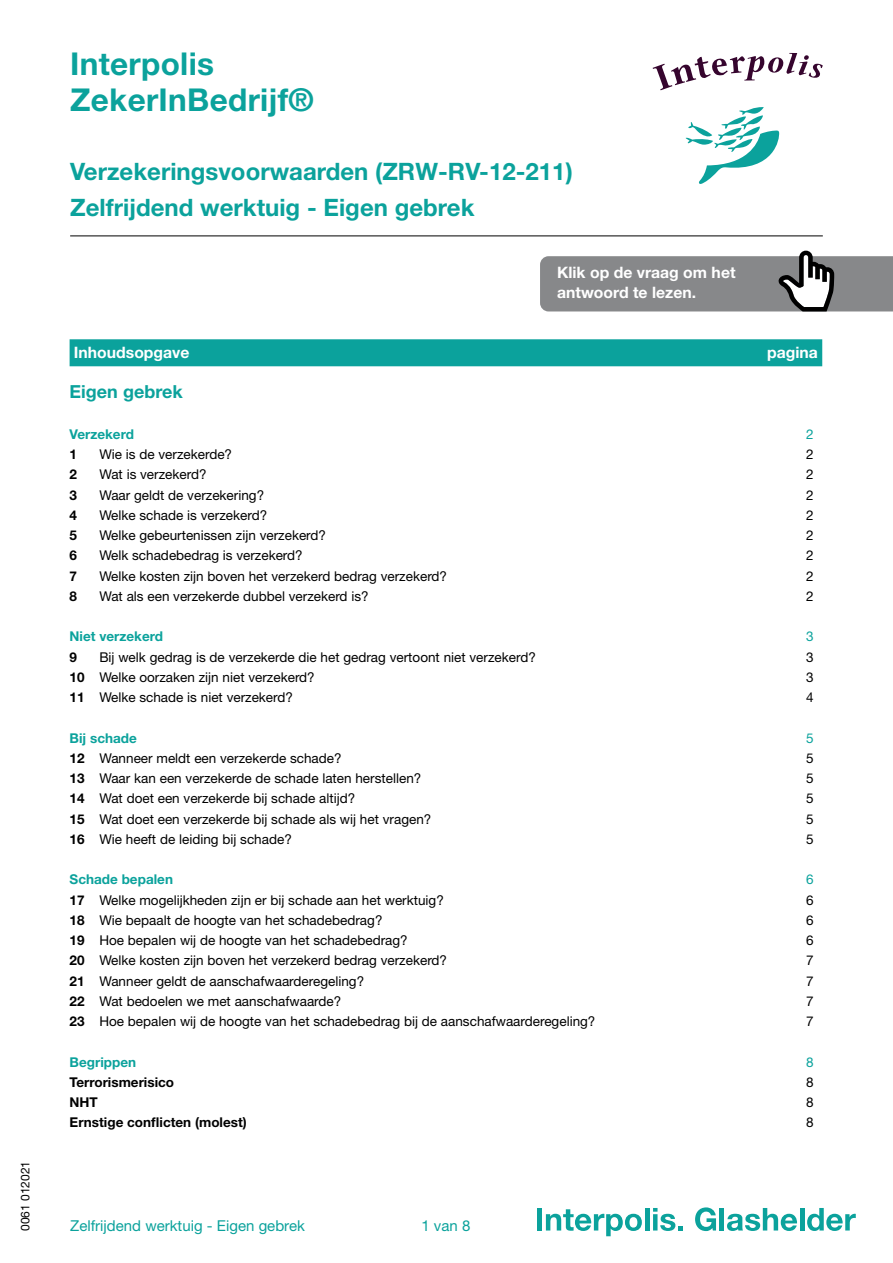
<style>
.page{position:relative;width:893px;height:1263px;background:#fff}
.page>*{position:absolute;margin:0;border:0;box-sizing:border-box;transform-origin:0 0}
.t1{font:700 31.5px/36px "Helvetica Neue LT Std";letter-spacing:.01em;color:#0ba29c}
.t2{font:700 24px/36px "Helvetica Neue LT Std";color:#0ba29c}
.t3{font:700 18px "Helvetica Neue LT Std";color:#0ba29c}
.t4{font:700 15.75px/20.2px "Helvetica Neue LT Std";color:#fff}
.t5{font:15px "Helvetica Neue LT Std";color:#0ba29c}
.t6{font:13.5px "Helvetica Neue LT Std";color:#000}
.t7{font:700 13.5px "Helvetica Neue LT Std";color:#000}
.t8{font:700 13.5px "Helvetica Neue LT Std";color:#0ba29c}
.t9{font:13.5px "Helvetica Neue LT Std";color:#0ba29c}
.t10{font:12px "Helvetica Neue LT Std";color:#000}
.s1{font-weight:700}
</style>
<div class="page">
<hr style="left:70px;top:236px;width:753px;height:1px;background:#000">
<div style="left:537px;top:1208px;width:5px;height:22px;background:#0ba29c"></div>
<svg style="left:546px;top:1209px;width:96px;height:27px"></svg>
<hr style="left:645px;top:1208px;width:4px;height:22px;background:#0ba29c">
<svg style="left:653px;top:1208px;width:30px;height:23px"></svg>
<svg style="left:695px;top:1207px;width:21px;height:24px"></svg>
<hr style="left:720px;top:1208px;width:4px;height:22px;background:#0ba29c">
<svg style="left:727px;top:1208px;width:70px;height:23px"></svg>
<hr style="left:800px;top:1208px;width:4px;height:22px;background:#0ba29c">
<svg style="left:807px;top:1208px;width:49px;height:23px"></svg>
<svg style="left:540px;top:251px;width:353px;height:60px;background:#909193"></svg>
<div style="left:70px;top:339px;width:752px;height:27px;background:#0ba29c"></div>
<svg style="left:653px;top:53px;width:170px;height:37px"></svg>
<svg style="left:685px;top:107px;width:95px;height:77px"></svg>
<p class="t10" style="left:18px;top:1231px;width:72px;rotate:-90deg">0061 012021</p>
<h1 class="t1" style="left:70px;top:46px;width:245px">Interpolis<br>ZekerInBedrijf®</h1>
<h2 class="t2" style="left:70px;top:153px;width:504px">Verzekeringsvoorwaarden (ZRW-RV-12-211)<br>Zelfrijdend werktuig - Eigen gebrek</h2>
<p class="t4" style="left:557px;top:262px;width:180px">Klik op de vraag om het antwoord te lezen.</p>
<p class="t4" style="left:74px;top:342px;width:117px">Inhoudsopgave</p>
<p class="t4" style="left:767px;top:342px;width:52px">pagina</p>
<h3 class="t3" style="left:70px;top:381px;width:115px">Eigen gebrek</h3>
<p class="t8" style="left:70px;top:426px;width:66px">Verzekerd</p>
<p class="t9" style="left:806px;top:426px;width:9px">2</p>
<p class="t7" style="left:70px;top:446px;width:9px">1</p>
<p class="t6" style="left:99px;top:446px;width:134px">Wie is de verzekerde?</p>
<p class="t6" style="left:806px;top:446px;width:9px">2</p>
<p class="t7" style="left:70px;top:466px;width:9px">2</p>
<p class="t6" style="left:99px;top:466px;width:109px">Wat is verzekerd?</p>
<p class="t6" style="left:806px;top:466px;width:9px">2</p>
<p class="t7" style="left:70px;top:486px;width:9px">3</p>
<p class="t6" style="left:99px;top:487px;width:166px">Waar geldt de verzekering?</p>
<p class="t6" style="left:806px;top:487px;width:9px">2</p>
<p class="t7" style="left:70px;top:507px;width:9px">4</p>
<p class="t6" style="left:99px;top:507px;width:169px">Welke schade is verzekerd?</p>
<p class="t6" style="left:806px;top:507px;width:9px">2</p>
<p class="t7" style="left:70px;top:527px;width:9px">5</p>
<p class="t6" style="left:99px;top:527px;width:228px">Welke gebeurtenissen zijn verzekerd?</p>
<p class="t6" style="left:806px;top:527px;width:9px">2</p>
<p class="t7" style="left:70px;top:547px;width:9px">6</p>
<p class="t6" style="left:99px;top:547px;width:205px">Welk schadebedrag is verzekerd?</p>
<p class="t6" style="left:806px;top:547px;width:9px">2</p>
<p class="t7" style="left:70px;top:567px;width:9px">7</p>
<p class="t6" style="left:99px;top:568px;width:349px">Welke kosten zijn boven het verzekerd bedrag verzekerd?</p>
<p class="t6" style="left:806px;top:568px;width:9px">2</p>
<p class="t7" style="left:70px;top:588px;width:9px">8</p>
<p class="t6" style="left:99px;top:588px;width:271px">Wat als een verzekerde dubbel verzekerd is?</p>
<p class="t6" style="left:806px;top:588px;width:9px">2</p>
<p class="t8" style="left:70px;top:628px;width:95px">Niet verzekerd</p>
<p class="t9" style="left:806px;top:628px;width:9px">3</p>
<p class="t7" style="left:70px;top:648px;width:9px">9</p>
<p class="t6" style="left:99px;top:649px;width:438px">Bij welk gedrag is de verzekerde die het gedrag vertoont niet verzekerd?</p>
<p class="t6" style="left:806px;top:649px;width:9px">3</p>
<p class="t6" style="left:70px;top:669px;width:247px"><span class="s1">10</span> Welke oorzaken zijn niet verzekerd?</p>
<p class="t6" style="left:806px;top:669px;width:9px">3</p>
<p class="t6" style="left:70px;top:689px;width:225px"><span class="s1">11</span> Welke schade is niet verzekerd?</p>
<p class="t6" style="left:806px;top:689px;width:9px">4</p>
<p class="t8" style="left:70px;top:729px;width:69px">Bij schade</p>
<p class="t9" style="left:806px;top:730px;width:9px">5</p>
<p class="t6" style="left:70px;top:750px;width:274px"><span class="s1">12</span> Wanneer meldt een verzekerde schade?</p>
<p class="t6" style="left:806px;top:750px;width:9px">5</p>
<p class="t6" style="left:70px;top:770px;width:353px"><span class="s1">13</span> Waar kan een verzekerde de schade laten herstellen?</p>
<p class="t6" style="left:806px;top:770px;width:9px">5</p>
<p class="t6" style="left:70px;top:790px;width:287px"><span class="s1">14</span> Wat doet een verzekerde bij schade altijd?</p>
<p class="t6" style="left:806px;top:790px;width:9px">5</p>
<p class="t6" style="left:70px;top:811px;width:363px"><span class="s1">15</span> Wat doet een verzekerde bij schade als wij het vragen?</p>
<p class="t6" style="left:806px;top:811px;width:9px">5</p>
<p class="t6" style="left:70px;top:831px;width:224px"><span class="s1">16</span> Wie heeft de leiding bij schade?</p>
<p class="t6" style="left:806px;top:831px;width:9px">5</p>
<p class="t8" style="left:70px;top:871px;width:105px">Schade bepalen</p>
<p class="t9" style="left:806px;top:871px;width:9px">6</p>
<p class="t6" style="left:70px;top:892px;width:376px"><span class="s1">17</span> Welke mogelijkheden zijn er bij schade aan het werktuig?</p>
<p class="t6" style="left:806px;top:892px;width:9px">6</p>
<p class="t6" style="left:70px;top:912px;width:314px"><span class="s1">18</span> Wie bepaalt de hoogte van het schadebedrag?</p>
<p class="t6" style="left:806px;top:912px;width:9px">6</p>
<p class="t6" style="left:70px;top:932px;width:340px"><span class="s1">19</span> Hoe bepalen wij de hoogte van het schadebedrag?</p>
<p class="t6" style="left:806px;top:932px;width:9px">6</p>
<p class="t6" style="left:70px;top:952px;width:379px"><span class="s1">20</span> Welke kosten zijn boven het verzekerd bedrag verzekerd?</p>
<p class="t6" style="left:806px;top:952px;width:9px">7</p>
<p class="t6" style="left:70px;top:973px;width:296px"><span class="s1">21</span> Wanneer geldt de aanschafwaarderegeling?</p>
<p class="t6" style="left:806px;top:973px;width:9px">7</p>
<p class="t6" style="left:70px;top:993px;width:273px"><span class="s1">22</span> Wat bedoelen we met aanschafwaarde?</p>
<p class="t6" style="left:806px;top:993px;width:9px">7</p>
<p class="t6" style="left:70px;top:1013px;width:527px"><span class="s1">23</span> Hoe bepalen wij de hoogte van het schadebedrag bij de aanschafwaarderegeling?</p>
<p class="t6" style="left:806px;top:1013px;width:9px">7</p>
<p class="t8" style="left:70px;top:1053px;width:68px">Begrippen</p>
<p class="t9" style="left:806px;top:1054px;width:9px">8</p>
<p class="t7" style="left:70px;top:1074px;width:106px">Terrorismerisico</p>
<p class="t6" style="left:806px;top:1074px;width:9px">8</p>
<p class="t7" style="left:70px;top:1094px;width:30px">NHT</p>
<p class="t6" style="left:806px;top:1094px;width:9px">8</p>
<p class="t7" style="left:70px;top:1114px;width:179px">Ernstige conflicten (molest)</p>
<p class="t6" style="left:806px;top:1114px;width:9px">8</p>
<p class="t5" style="left:70px;top:1216px;width:236px">Zelfrijdend werktuig - Eigen gebrek</p>
<p class="t5" style="left:421px;top:1217px;width:51px">1 van 8</p>
</div>
